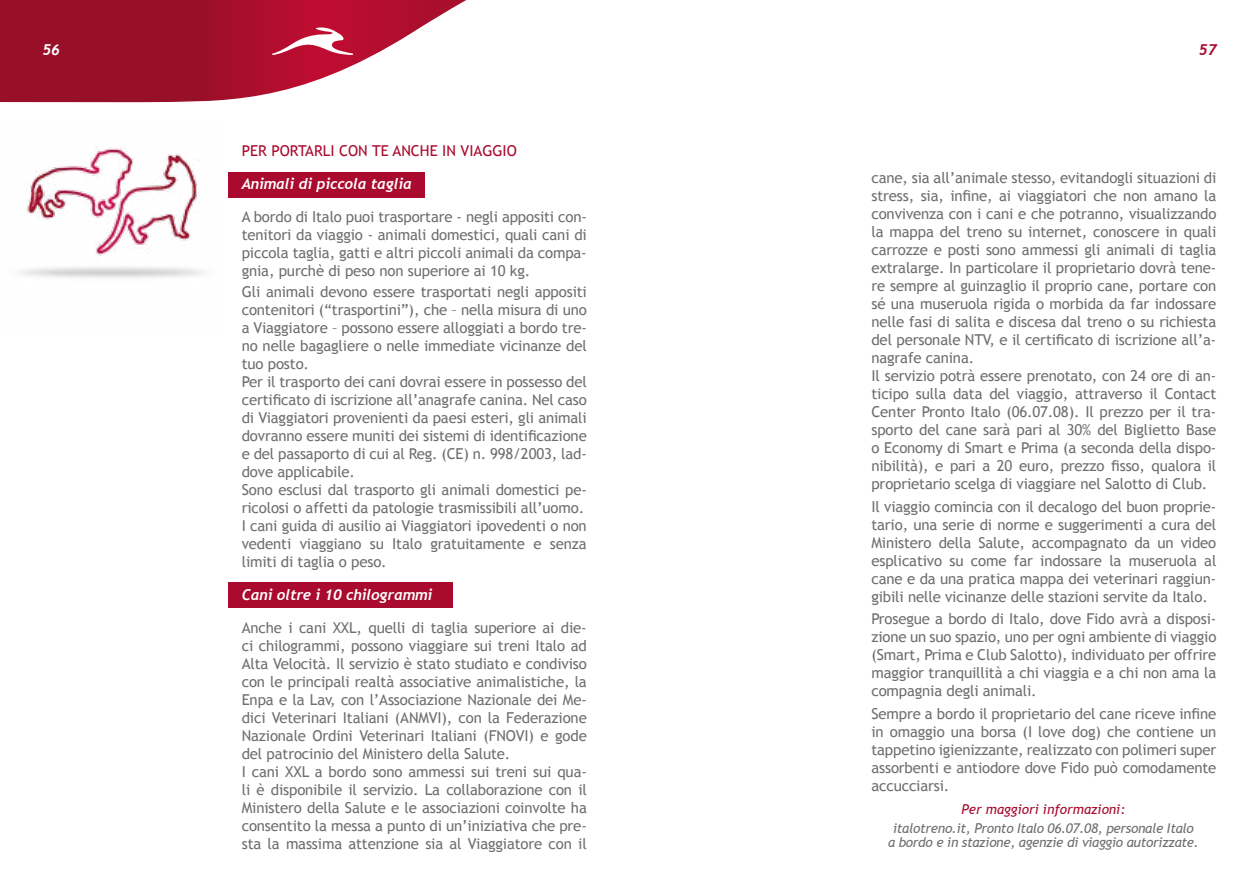
<style>
.page{position:relative;width:1259px;height:893px;background:#fff}
.page>*{position:absolute;margin:0;border:0;box-sizing:border-box;transform-origin:0 0}
.t1{font:15px/18px "Trebuchet MS";letter-spacing:-.01em;color:#706f6f;text-align:justify}
.t2{font:italic 700 15px "Trebuchet";letter-spacing:-.01em;color:#fff}
.t3{font:15px "Trebuchet MS";color:#a90a2e}
.t4{font:italic 700 15px "Trebuchet";color:#a90a2e}
.t5{font:italic 13.5px/13.5px "Trebuchet MS";letter-spacing:-.02em;color:#706f6f;text-align:center}
.t6{font:italic 13.5px "Trebuchet MS";color:#a90a2e}
</style>
<div class="page">
<svg style="left:0;top:0;width:466px;height:103px"></svg>
<svg style="left:272px;top:27px;width:81px;height:28px"></svg>
<div style="left:228px;top:172px;width:197px;height:26px;background:#a90a2e"></div>
<div style="left:228px;top:582px;width:224px;height:26px;background:#a90a2e"></div>
<img style="left:20px;top:147px;width:185px;height:131px">
<p class="t2" style="left:43px;top:40px;width:19px">56</p>
<p class="t4" style="left:1198px;top:40px;width:19px">57</p>
<p class="t3" style="left:242px;top:141px;width:277px">PER PORTARLI CON TE ANCHE IN VIAGGIO</p>
<p class="t2" style="left:242px;top:174px;width:172px">Animali di piccola taglia</p>
<p class="t1" style="left:242px;top:208px;width:347px">A bordo di Italo puoi trasportare - negli appositi con&shy;tenitori da viaggio - animali domestici, quali cani di piccola taglia, gatti e altri piccoli animali da compa&shy;gnia, purchè di peso non superiore ai 10 kg.</p>
<p class="t1" style="left:242px;top:283px;width:347px;text-align:left">Gli animali devono essere trasportati negli appositi contenitori (“trasportini”), che – nella misura di uno a Viaggiatore – possono essere alloggiati a bordo tre&shy;no nelle bagagliere o nelle immediate vicinanze del tuo posto.<br>Per il trasporto dei cani dovrai essere in possesso del certificato di iscrizione all’anagrafe canina. Nel caso di Viaggiatori provenienti da paesi esteri, gli animali dovranno essere muniti dei sistemi di identificazione e del passaporto di cui al Reg. (CE) n. 998/2003, lad&shy;dove applicabile.<br>Sono esclusi dal trasporto gli animali domestici pe&shy;ricolosi o affetti da patologie trasmissibili all’uomo.<br>I cani guida di ausilio ai Viaggiatori ipovedenti o non vedenti viaggiano su Italo gratuitamente e senza limiti di taglia o peso.</p>
<p class="t2" style="left:242px;top:585px;width:192px">Cani oltre i 10 chilogrammi</p>
<p class="t1" style="left:242px;top:619px;width:347px;text-align:left">Anche i cani XXL, quelli di taglia superiore ai die&shy;ci chilogrammi, possono viaggiare sui treni Italo ad Alta Velocità. Il servizio è stato studiato e condiviso con le principali realtà associative animalistiche, la Enpa e la Lav, con l’Associazione Nazionale dei Me&shy;dici Veterinari Italiani (ANMVI), con la Federazione Nazionale Ordini Veterinari Italiani (FNOVI) e gode del patrocinio del Ministero della Salute.<br>I cani XXL a bordo sono ammessi sui treni sui qua&shy;li è disponibile il servizio. La collaborazione con il Ministero della Salute e le associazioni coinvolte ha consentito la messa a punto di un’iniziativa che pre&shy;sta la massima attenzione sia al Viaggiatore con il</p>
<p class="t1" style="left:871px;top:169px;width:346px;text-align:left">cane, sia all’animale stesso, evitandogli situazioni di stress, sia, infine, ai viaggiatori che non amano la convivenza con i cani e che potranno, visualizzando la mappa del treno su internet, conoscere in quali carrozze e posti sono ammessi gli animali di taglia extralarge. In particolare il proprietario dovrà tene&shy;re sempre al guinzaglio il proprio cane, portare con sé una museruola rigida o morbida da far indossare nelle fasi di salita e discesa dal treno o su richiesta del personale NTV, e il certificato di iscrizione all’a&shy;nagrafe canina.<br>Il servizio potrà essere prenotato, con 24 ore di an&shy;ticipo sulla data del viaggio, attraverso il Contact Center Pronto Italo (06.07.08). Il prezzo per il tra&shy;sporto del cane sarà pari al 30% del Biglietto Base o Economy di Smart e Prima (a seconda della dispo&shy;nibilità), e pari a 20 euro, prezzo fisso, qualora il proprietario scelga di viaggiare nel Salotto di Club.</p>
<p class="t1" style="left:871px;top:498px;width:346px">Il viaggio comincia con il decalogo del buon proprie&shy;tario, una serie di norme e suggerimenti a cura del Ministero della Salute, accompagnato da un video esplicativo su come far indossare la museruola al cane e da una pratica mappa dei veterinari raggiun&shy;gibili nelle vicinanze delle stazioni servite da Italo.</p>
<p class="t1" style="left:871px;top:610px;width:346px">Prosegue a bordo di Italo, dove Fido avrà a disposi&shy;zione un suo spazio, uno per ogni ambiente di viaggio (Smart, Prima e Club Salotto), individuato per offrire maggior tranquillità a chi viaggia e a chi non ama la compagnia degli animali.</p>
<p class="t1" style="left:871px;top:705px;width:346px">Sempre a bordo il proprietario del cane riceve infine in omaggio una borsa (I love dog) che contiene un tappetino igienizzante, realizzato con polimeri super assorbenti e antiodore dove Fido può comodamente accucciarsi.</p>
<p class="t6" style="left:961px;top:801px;width:165px">Per maggiori informazioni:</p>
<p class="t5" style="left:888px;top:822px;width:312px">italotreno.it, Pronto Italo 06.07.08, personale Italo a bordo e in stazione, agenzie di viaggio autorizzate.</p>
</div>
